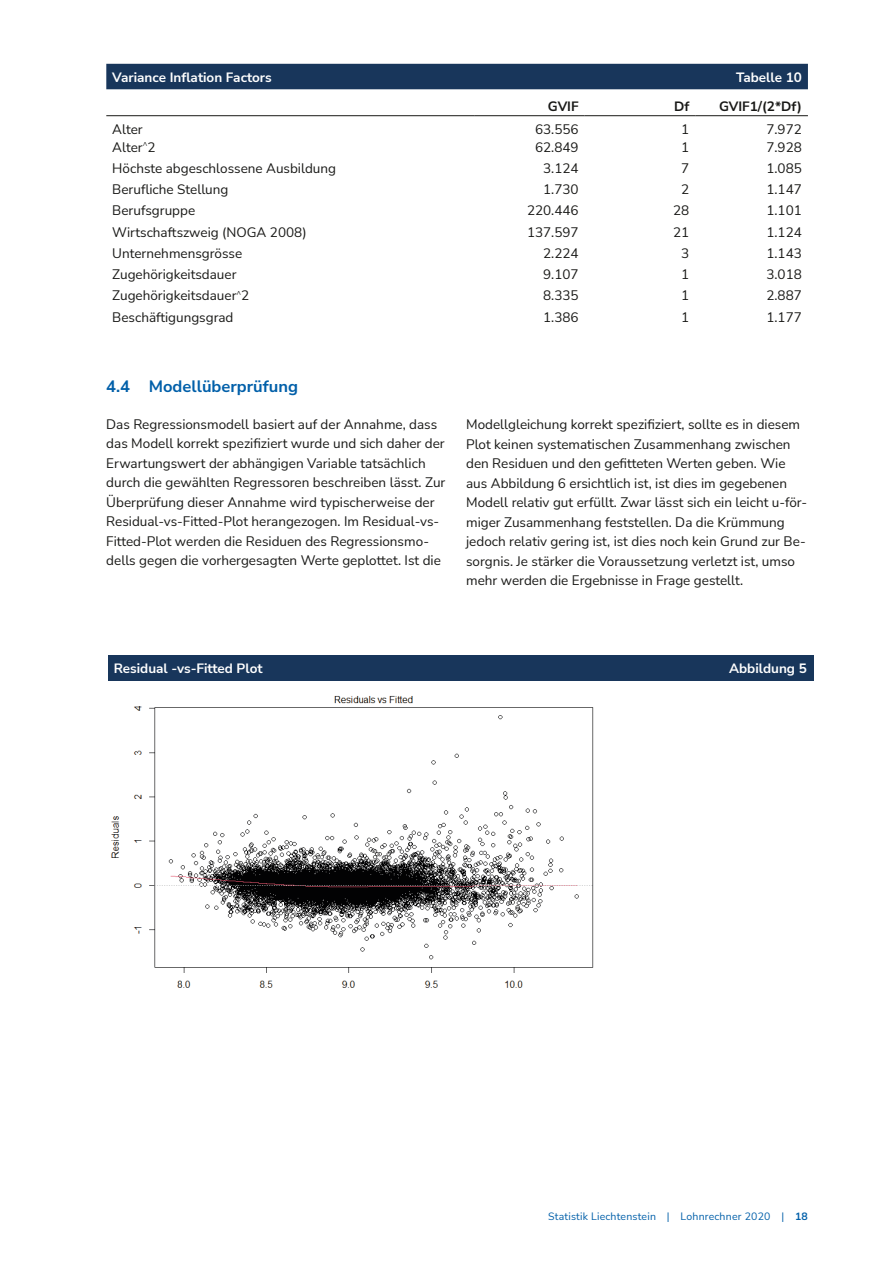
<style>
.page{position:relative;width:893px;height:1263px;background:#fff}
.page>*{position:absolute;margin:0;border:0;box-sizing:border-box;transform-origin:0 0}
.t1{font:700 16.5px "Nunito Sans";color:#005fa9}
.t2{font:13.5px/19.5px "Nunito Sans";color:#181816}
.t3{font:700 13.5px "Nunito Sans";color:#fff}
.t4{font:700 13.5px "Nunito Sans";color:#181816}
.t5{font:10.5px "Nunito Sans";letter-spacing:.02em;color:#005fa9}
.s1{font-weight:700}
</style>
<div class="page">
<div style="left:106px;top:64px;width:702px;height:25px;background:#18365b"></div>
<hr style="left:106px;top:115px;width:368px;height:1px;background:#181816">
<hr style="left:474px;top:115px;width:111px;height:1px;background:#181816">
<hr style="left:585px;top:115px;width:110px;height:1px;background:#181816">
<hr style="left:695px;top:115px;width:113px;height:1px;background:#181816">
<img style="left:111px;top:695px;width:483px;height:293px">
<div style="left:108px;top:655px;width:706px;height:25px;background:#18365b"></div>
<p class="t3" style="left:112px;top:67px;width:161px">Variance Inflation Factors</p>
<p class="t3" style="left:736px;top:67px;width:67px">Tabelle 10</p>
<p class="t4" style="left:548px;top:97px;width:32px">GVIF</p>
<p class="t4" style="left:674px;top:97px;width:17px">Df</p>
<p class="t4" style="left:719px;top:97px;width:84px">GVIF1/(2*Df)</p>
<p class="t2" style="left:112px;top:119px;width:32px">Alter</p>
<p class="t2" style="left:535px;top:119px;width:45px">63.556</p>
<p class="t2" style="left:681px;top:119px;width:10px">1</p>
<p class="t2" style="left:766px;top:119px;width:37px">7.972</p>
<p class="t2" style="left:112px;top:137px;width:45px">Alter<sup>^</sup>2</p>
<p class="t2" style="left:535px;top:137px;width:45px">62.849</p>
<p class="t2" style="left:681px;top:137px;width:10px">1</p>
<p class="t2" style="left:766px;top:137px;width:37px">7.928</p>
<p class="t2" style="left:112px;top:158px;width:225px">Höchste abgeschlossene Ausbildung</p>
<p class="t2" style="left:543px;top:158px;width:37px">3.124</p>
<p class="t2" style="left:681px;top:158px;width:10px">7</p>
<p class="t2" style="left:766px;top:158px;width:37px">1.085</p>
<p class="t2" style="left:112px;top:179px;width:118px">Berufliche Stellung</p>
<p class="t2" style="left:543px;top:179px;width:37px">1.730</p>
<p class="t2" style="left:681px;top:179px;width:10px">2</p>
<p class="t2" style="left:766px;top:179px;width:37px">1.147</p>
<p class="t2" style="left:112px;top:200px;width:84px">Berufsgruppe</p>
<p class="t2" style="left:527px;top:200px;width:53px">220.446</p>
<p class="t2" style="left:673px;top:200px;width:18px">28</p>
<p class="t2" style="left:766px;top:200px;width:37px">1.101</p>
<p class="t2" style="left:112px;top:222px;width:196px">Wirtschaftszweig (NOGA 2008)</p>
<p class="t2" style="left:527px;top:222px;width:53px">137.597</p>
<p class="t2" style="left:673px;top:222px;width:18px">21</p>
<p class="t2" style="left:766px;top:222px;width:37px">1.124</p>
<p class="t2" style="left:112px;top:243px;width:131px">Unternehmensgrösse</p>
<p class="t2" style="left:543px;top:243px;width:37px">2.224</p>
<p class="t2" style="left:681px;top:243px;width:10px">3</p>
<p class="t2" style="left:766px;top:243px;width:37px">1.143</p>
<p class="t2" style="left:112px;top:264px;width:126px">Zugehörigkeitsdauer</p>
<p class="t2" style="left:543px;top:264px;width:37px">9.107</p>
<p class="t2" style="left:681px;top:264px;width:10px">1</p>
<p class="t2" style="left:766px;top:264px;width:37px">3.018</p>
<p class="t2" style="left:112px;top:285px;width:139px">Zugehörigkeitsdauer<sup>^</sup>2</p>
<p class="t2" style="left:543px;top:285px;width:37px">8.335</p>
<p class="t2" style="left:681px;top:285px;width:10px">1</p>
<p class="t2" style="left:766px;top:285px;width:37px">2.887</p>
<p class="t2" style="left:112px;top:307px;width:123px">Beschäftigungsgrad</p>
<p class="t2" style="left:543px;top:307px;width:37px">1.386</p>
<p class="t2" style="left:681px;top:307px;width:10px">1</p>
<p class="t2" style="left:766px;top:307px;width:37px">1.177</p>
<p class="t1" style="left:106px;top:375px;width:193px">4.4 Modellüberprüfung</p>
<p class="t2" style="left:106px;top:414px;width:341px">Das Regressionsmodell basiert auf der Annahme, dass das Modell korrekt spezifiziert wurde und sich daher der Erwartungswert der abhängigen Variable tatsächlich durch die gewählten Regressoren beschreiben lässt. Zur Überprüfung dieser Annahme wird typischerweise der Residual-vs-Fitted-Plot herangezogen. Im Residual-vs-Fitted-Plot werden die Residuen des Regressionsmo&shy;dells gegen die vorhergesagten Werte geplottet. Ist die</p>
<p class="t2" style="left:466px;top:414px;width:343px">Modellgleichung korrekt spezifiziert, sollte es in diesem Plot keinen systematischen Zusammenhang zwischen den Residuen und den gefitteten Werten geben. Wie aus Abbildung 6 ersichtlich ist, ist dies im gegebenen Modell relativ gut erfüllt. Zwar lässt sich ein leicht u-för&shy;miger Zusammenhang feststellen. Da die Krümmung jedoch relativ gering ist, ist dies noch kein Grund zur Be&shy;sorgnis. Je stärker die Voraussetzung verletzt ist, umso mehr werden die Ergebnisse in Frage gestellt.</p>
<p class="t3" style="left:114px;top:659px;width:150px">Residual -vs-Fitted Plot</p>
<p class="t3" style="left:729px;top:659px;width:79px">Abbildung 5</p>
<p class="t5" style="left:548px;top:1209px;width:261px">Statistik Liechtenstein | Lohnrechner 2020 | <span class="s1">18</span></p>
</div>
